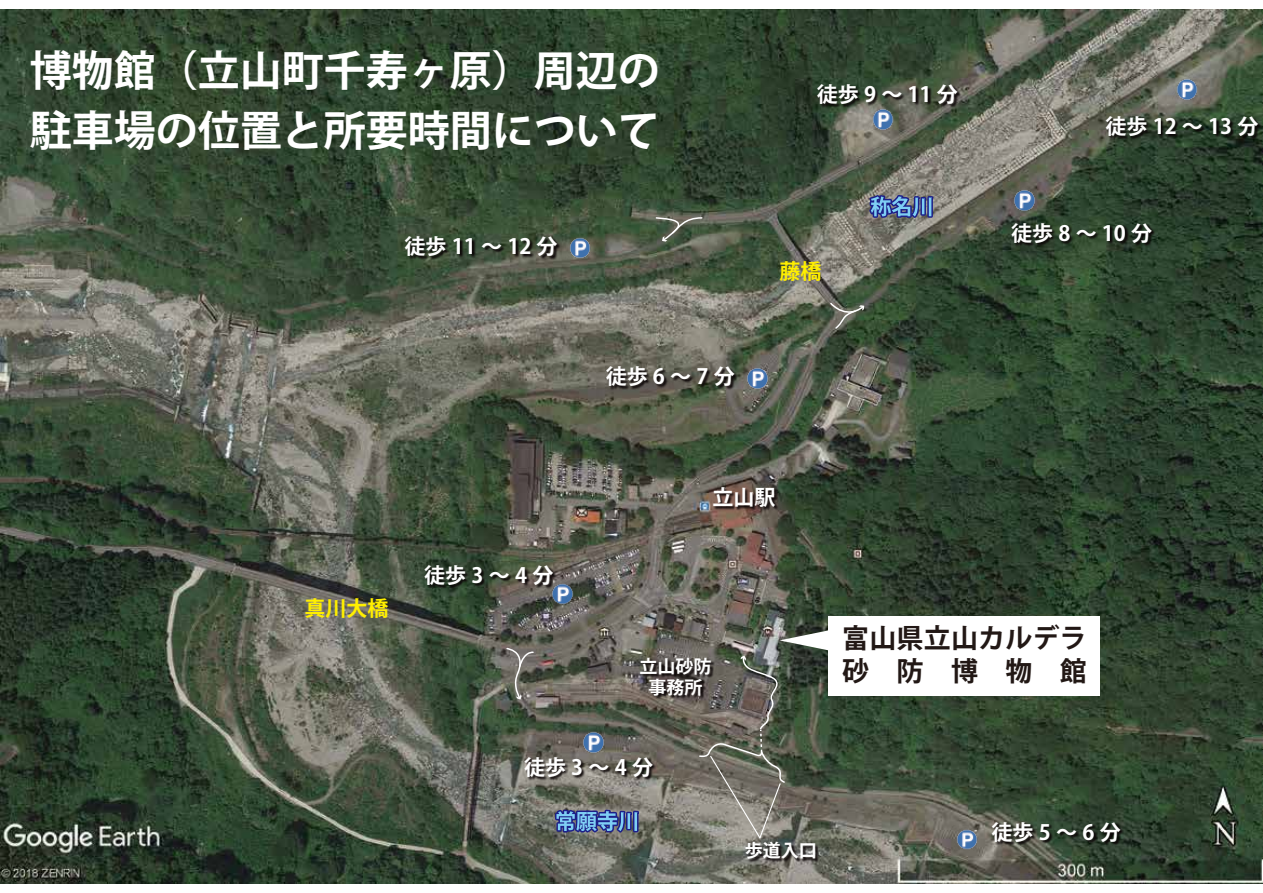
<style>
.page{position:relative;width:1263px;height:893px;background:#fff}
.page>*{position:absolute;margin:0;border:0;box-sizing:border-box;transform-origin:0 0}
.t1{font:700 42px/60px "Koz Go Pr 6 N";color:#fff}
.t2{font:700 27px/33px "Koz Go Pr 6 N";letter-spacing:.005em;color:#221815}
.t3{font:700 21px "Koz Go Pr 6 N";letter-spacing:.125em;color:#fff}
.t4{font:700 21px "Koz Go Pr 6 N";color:#ffef00}
.t5{font:700 18px/21px "Koz Go Pr 6 N";color:#fff;text-align:center}
</style>
<div class="page">
<img style="left:0;top:10px;width:1263px;height:873px">
<img style="left:565px;top:233px;width:29px;height:29px">
<img style="left:868px;top:116px;width:30px;height:18px">
<img style="left:1010px;top:186px;width:30px;height:29px">
<img style="left:1172px;top:75px;width:30px;height:29px">
<img style="left:742px;top:364px;width:30px;height:29px">
<img style="left:548px;top:579px;width:29px;height:30px">
<img style="left:579px;top:727px;width:30px;height:29px">
<img style="left:953px;top:825px;width:28px;height:29px">
<div style="left:829px;top:616px;width:271px;height:79px;background:#fff"></div>
<img style="left:712px;top:486px;width:68px;height:32px">
<img style="left:639px;top:656px;width:59px;height:50px">
<svg style="left:547px;top:807px;width:94px;height:29px;background:#60779c"></svg>
<svg style="left:866px;top:193px;width:69px;height:28px;background:#63789d"></svg>
<img style="left:404px;top:235px;width:158px;height:33px">
<img style="left:816px;top:83px;width:146px;height:33px">
<img style="left:1105px;top:115px;width:158px;height:33px">
<img style="left:1011px;top:222px;width:146px;height:32px">
<img style="left:605px;top:365px;width:135px;height:33px">
<img style="left:424px;top:564px;width:134px;height:33px">
<img style="left:524px;top:756px;width:134px;height:32px">
<img style="left:991px;top:821px;width:134px;height:32px">
<svg style="left:506px;top:647px;width:28px;height:53px"></svg>
<img style="left:744px;top:841px;width:78px;height:28px">
<svg style="left:698px;top:629px;width:138px;height:210px;background:#6a6c61"></svg>
<svg style="left:655px;top:216px;width:48px;height:26px"></svg>
<svg style="left:829px;top:301px;width:36px;height:29px"></svg>
<h1 class="t1" style="left:30px;top:41px;width:631px">博物館（立山町千寿ヶ原）周辺の駐車場の位置と所要時間について</h1>
<p class="t3" style="left:405px;top:235px;width:155px">徒歩11～12分</p>
<p class="t3" style="left:606px;top:364px;width:131px">徒歩6～7分</p>
<p class="t3" style="left:817px;top:83px;width:143px">徒歩9～11分</p>
<p class="t4" style="left:779px;top:260px;width:43px">藤橋</p>
<p class="t4" style="left:305px;top:596px;width:86px">真川大橋</p>
<p class="t3" style="left:424px;top:563px;width:131px">徒歩3～4分</p>
<p class="t3" style="left:712px;top:485px;width:64px">立山駅</p>
<p class="t3" style="left:1105px;top:115px;width:155px">徒歩12～13分</p>
<p class="t3" style="left:1011px;top:221px;width:143px">徒歩8～10分</p>
<p class="t5" style="left:640px;top:656px;width:73px">立山砂防事務所</p>
<p class="t3" style="left:524px;top:755px;width:131px">徒歩3～4分</p>
<p class="t2" style="left:842px;top:622px;width:246px">富山県立山カルデラ砂防博物館</p>
<p class="t5" style="left:745px;top:841px;width:73px">歩道入口</p>
<p class="t3" style="left:992px;top:820px;width:131px">徒歩5～6分</p>
</div>
